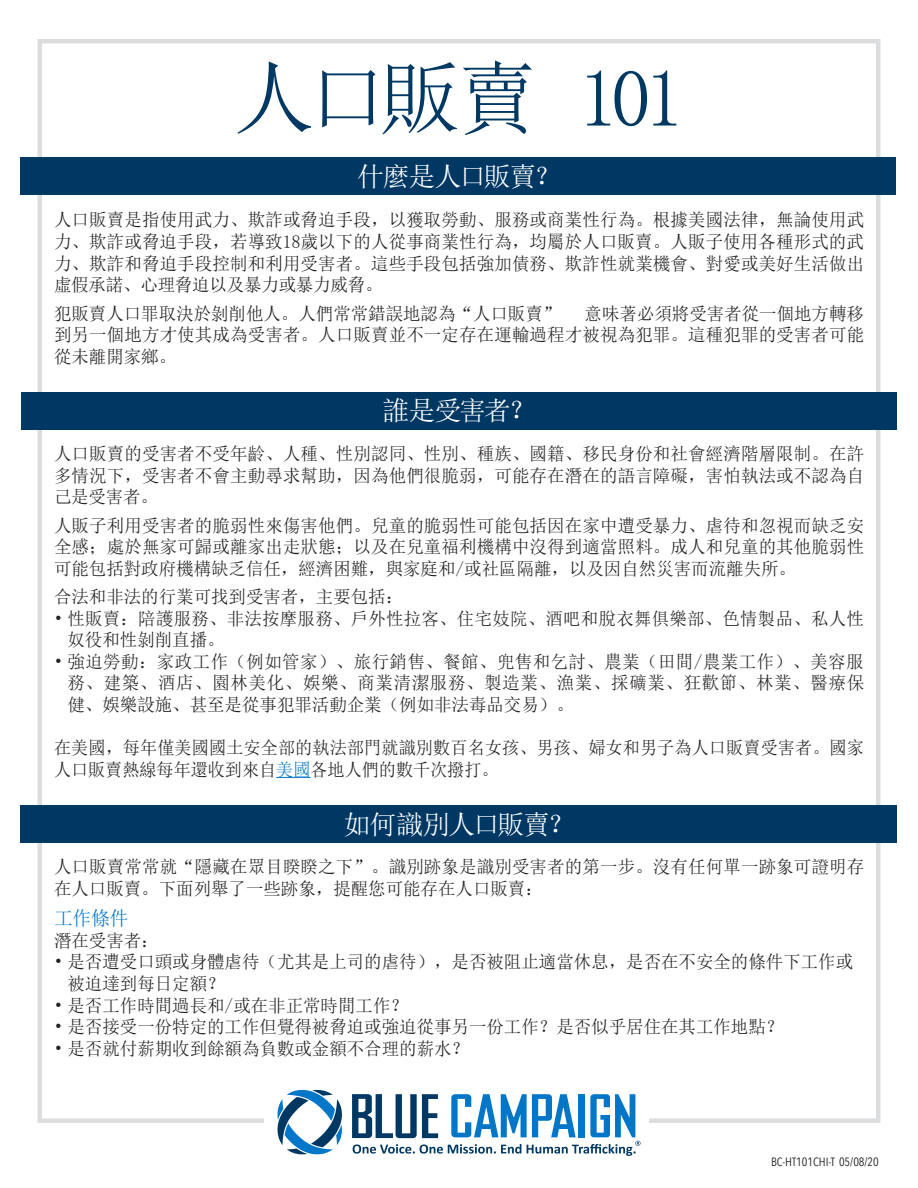
<style>
.page{position:relative;width:918px;height:1188px;background:#fff}
.page>*{position:absolute;margin:0;border:0;box-sizing:border-box;transform-origin:0 0}
.t1{font:80.85px "Sim Sun";letter-spacing:-.095em;color:#003864}
.t2{font:27px "Sim Sun";letter-spacing:-.05em;color:#fff}
.t3{font:19.5px "Sim Sun";color:#0076c8}
.t4{font:18px/21.6px "Sim Sun";color:#231f20;text-align:justify}
.t5{font:18px/21.6px "Sim Sun";color:#231f20;scale:.95 1}
.t6{font:12px "Avenir Next Condensed";color:#231f20}
.s1{color:#0076c8}
</style>
<div class="page">
<hr style="left:276px;top:777px;width:34px;height:1px;background:#0076c8">
<div style="left:21px;top:157px;width:875px;height:38px;background:#003864"></div>
<div style="left:21px;top:392px;width:876px;height:38px;background:#003864"></div>
<div style="left:21px;top:805px;width:876px;height:38px;background:#003864"></div>
<svg style="left:278px;top:1090px;width:64px;height:64px"></svg>
<svg style="left:352px;top:1094px;width:288px;height:62px"></svg>
<h1 class="t1" style="left:234px;top:57px;width:452px">人口販賣 101</h1>
<h2 class="t2" style="left:357px;top:163px;width:205px">什麼是人口販賣？</h2>
<p class="t4" style="left:54px;top:209px;width:812px">人口販賣是指使用武力、欺詐或脅迫手段，以獲取勞動、服務或商業性行為。根據美國法律，無論使用武力、欺詐或脅迫手段，若導致18歲以下的人從事商業性行為，均屬於人口販賣。人販子使用各種形式的武力、欺詐和脅迫手段控制和利用受害者。這些手段包括強加債務、欺詐性就業機會、對愛或美好生活做出虛假承諾、心理脅迫以及暴力或暴力威脅。</p>
<p class="t4" style="left:54px;top:302px;width:508px">犯販賣人口罪取決於剝削他人。人們常常錯誤地認為“人口販賣”</p>
<p class="t4" style="left:54px;top:302px;width:812px;text-indent:531px">意味著必須將受害者從一個地方轉移到另一個地方才使其成為受害者。人口販賣並不一定存在運輸過程才被視為犯罪。這種犯罪的受害者可能從未離開家鄉。</p>
<h2 class="t2" style="left:383px;top:397px;width:154px">誰是受害者？</h2>
<p class="t4" style="left:54px;top:443px;width:812px">人口販賣的受害者不受年齡、人種、性別認同、性別、種族、國籍、移民身份和社會經濟階層限制。在許多情況下，受害者不會主動尋求幫助，因為他們很脆弱，可能存在潛在的語言障礙，害怕執法或不認為自己是受害者。</p>
<p class="t4" style="left:54px;top:514px;width:812px">人販子利用受害者的脆弱性來傷害他們。兒童的脆弱性可能包括因在家中遭受暴力、虐待和忽視而缺乏安全感；處於無家可歸或離家出走狀態；以及在兒童福利機構中沒得到適當照料。成人和兒童的其他脆弱性可能包括對政府機構缺乏信任，經濟困難，與家庭和/或社區隔離，以及因自然災害而流離失所。</p>
<p class="t4" style="left:54px;top:586px;width:351px">合法和非法的行業可找到受害者，主要包括：</p>
<p class="t4" style="left:67px;top:607px;width:798px;text-indent:-13px">• 性販賣：陪護服務、非法按摩服務、戶外性拉客、住宅妓院、酒吧和脫衣舞俱樂部、色情製品、私人性奴役和性剝削直播。</p>
<p class="t4" style="left:67px;top:651px;width:798px;text-indent:-13px">• 強迫勞動：家政工作（例如管家）、旅行銷售、餐館、兜售和乞討、農業（田間/農業工作）、美容服務、建築、酒店、園林美化、娛樂、商業清潔服務、製造業、漁業、採礦業、狂歡節、林業、醫療保健、娛樂設施、甚至是從事犯罪活動企業（例如非法毒品交易）。</p>
<p class="t5" style="left:54px;top:737px;width:854px">在美國，每年僅美國國土安全部的執法部門就識別數百名女孩、男孩、婦女和男子為人口販賣受害者。國家人口販賣熱線每年還收到來自<span class="s1">美國</span>各地人們的數千次撥打。</p>
<h2 class="t2" style="left:344px;top:811px;width:232px">如何識別人口販賣？</h2>
<p class="t4" style="left:54px;top:856px;width:812px">人口販賣常常就“隱藏在眾目睽睽之下”。識別跡象是識別受害者的第一步。沒有任何單一跡象可證明存在人口販賣。下面列舉了一些跡象，提醒您可能存在人口販賣：</p>
<h3 class="t3" style="left:54px;top:908px;width:76px">工作條件</h3>
<p class="t4" style="left:54px;top:930px;width:106px">潛在受害者：</p>
<p class="t4" style="left:67px;top:951px;width:787px;text-indent:-13px">• 是否遭受口頭或身體虐待（尤其是上司的虐待），是否被阻止適當休息，是否在不安全的條件下工作或被迫達到每日定額？</p>
<p class="t4" style="left:54px;top:994px;width:355px">• 是否工作時間過長和/或在非正常時間工作？</p>
<p class="t4" style="left:54px;top:1016px;width:731px">• 是否接受一份特定的工作但覺得被脅迫或強迫從事另一份工作？是否似乎居住在其工作地點？</p>
<p class="t4" style="left:54px;top:1038px;width:417px">• 是否就付薪期收到餘額為負數或金額不合理的薪水？</p>
<p class="t6" style="left:771px;top:1152px;width:109px">BC-HT101CHI-T 05/08/20</p>
</div>
